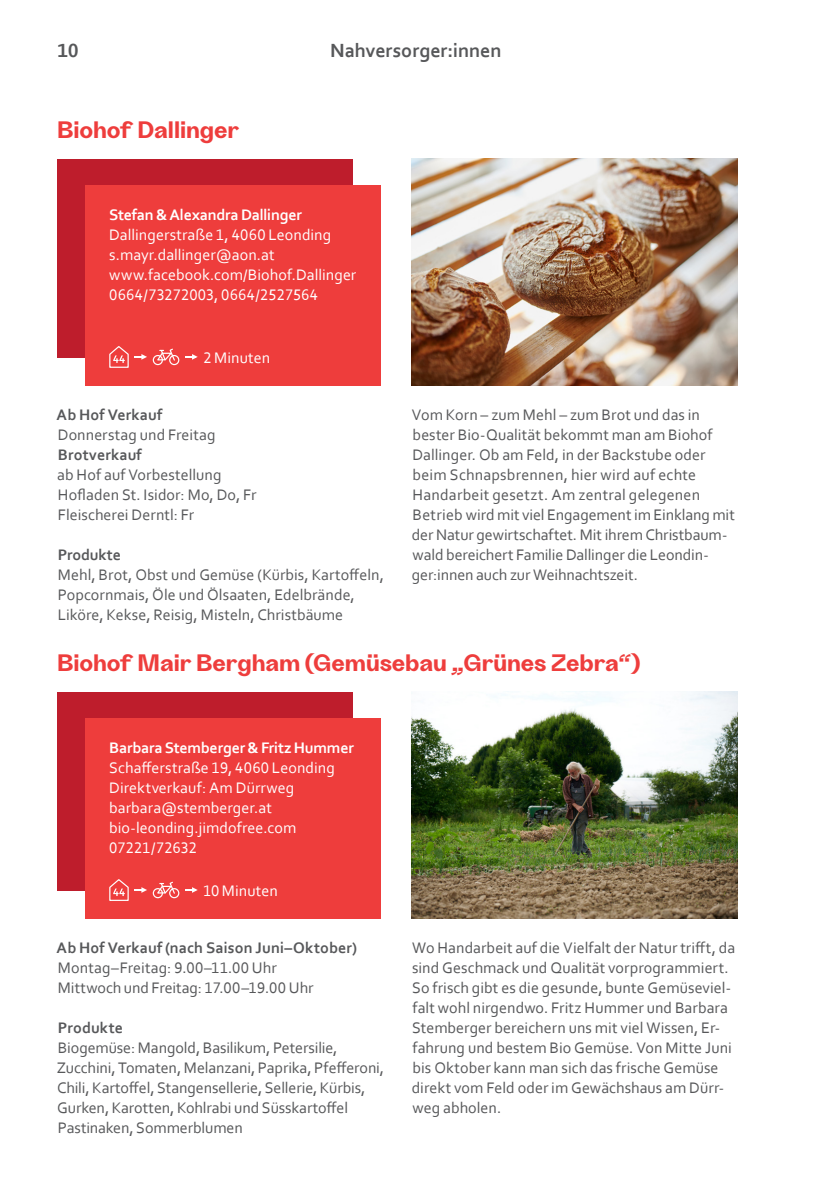
<style>
.page{position:relative;width:840px;height:1191px;background:#fff}
.page>*{position:absolute;margin:0;border:0;box-sizing:border-box;transform-origin:0 0}
.Headline{font:700 24px "Grotta";letter-spacing:-.005em;color:#ee3d3c}
.t1{font:700 20px "Corbel";color:#57585a}
.Fließtext{font:16px/20px "Corbel";color:#57585a}
.Infotext_weiß{font:16px/20px "Corbel";letter-spacing:.005em;color:#fff}
.Fließtext-2{font:700 16px "Corbel";letter-spacing:.005em;color:#57585a}
.Infotext_weiß-2{font:700 16px "Corbel";letter-spacing:-.015em;color:#fff}
.Fließtext-3{font:700 16px "Corbel";letter-spacing:-.015em;color:#57585a}
</style>
<div class="page">
<div style="left:57px;top:159px;width:295px;height:198px;background:#be1d2c"></div>
<div style="left:85px;top:185px;width:296px;height:201px;background:#ee3d3c"></div>
<div style="left:153px;top:355px;width:10px;height:10px;border:1px solid #fff;border-radius:50%"></div>
<div style="left:169px;top:355px;width:10px;height:10px;border:1px solid #fff;border-radius:50%"></div>
<svg style="left:155px;top:348px;width:21px;height:14px"></svg>
<svg style="left:109px;top:346px;width:38px;height:22px"></svg>
<svg style="left:185px;top:354px;width:12px;height:6px"></svg>
<div style="left:57px;top:692px;width:295px;height:198px;background:#be1d2c"></div>
<div style="left:85px;top:718px;width:296px;height:200px;background:#ee3d3c"></div>
<div style="left:153px;top:888px;width:10px;height:10px;border:1px solid #fff;border-radius:50%"></div>
<div style="left:169px;top:888px;width:10px;height:10px;border:1px solid #fff;border-radius:50%"></div>
<svg style="left:155px;top:881px;width:21px;height:13px"></svg>
<svg style="left:109px;top:879px;width:38px;height:22px"></svg>
<svg style="left:185px;top:887px;width:12px;height:6px"></svg>
<img style="left:411px;top:159px;width:326px;height:227px">
<img style="left:411px;top:691px;width:326px;height:227px">
<p class="t1" style="left:57px;top:38px;width:22px">10</p>
<p class="Headline" style="left:57px;top:116px;width:183px">Biohof Dallinger</p>
<p class="t1" style="left:330px;top:38px;width:173px">Nahversorger:innen</p>
<p class="Infotext_weiß-2" style="left:109px;top:205px;width:194px">Stefan &amp; Alexandra Dallinger</p>
<p class="Infotext_weiß" style="left:109px;top:225px;width:223px">Dallingerstraße 1, 4060 Leonding</p>
<p class="Infotext_weiß" style="left:109px;top:245px;width:167px">s.mayr.dallinger@aon.at</p>
<p class="Infotext_weiß" style="left:109px;top:265px;width:248px">www.facebook.com/Biohof.Dallinger</p>
<p class="Infotext_weiß" style="left:109px;top:285px;width:210px">0664/73272003, 0664/2527564</p>
<p class="Infotext_weiß" style="left:203px;top:347px;width:68px">2 Minuten</p>
<p class="Fließtext-2" style="left:57px;top:405px;width:107px">Ab Hof Verkauf</p>
<p class="Fließtext" style="left:58px;top:424px;width:159px">Donnerstag und Freitag</p>
<p class="Fließtext-2" style="left:58px;top:445px;width:85px">Brotverkauf</p>
<p class="Fließtext" style="left:57px;top:464px;width:200px">ab Hof auf Vorbestellung<br>Hofladen St. Isidor: Mo, Do, Fr</p>
<p class="Fließtext" style="left:58px;top:504px;width:138px">Fleischerei Derntl: Fr</p>
<p class="Fließtext-3" style="left:58px;top:545px;width:64px">Produkte</p>
<p class="Fließtext" style="left:58px;top:564px;width:327px">Mehl, Brot, Obst und Gemüse (Kürbis, Kartoffeln,<br>Popcornmais, Öle und Ölsaaten, Edelbrände,<br>Liköre, Kekse, Reisig, Misteln, Christbäume</p>
<p class="Fließtext" style="left:411px;top:404px;width:324px">Vom Korn – zum Mehl – zum Brot und das in bester Bio-Qualität bekommt man am Biohof Dallinger. Ob am Feld, in der Backstube oder beim Schnapsbrennen, hier wird auf echte Handarbeit gesetzt. Am zentral gelegenen Betrieb wird mit viel Engagement im Einklang mit der Natur gewirtschaftet. Mit ihrem Christbaum&shy;wald bereichert Familie Dallinger die Leondin&shy;ger:innen auch zur Weihnachtszeit.</p>
<p class="Headline" style="left:57px;top:648px;width:585px">Biohof Mair Bergham (Gemüsebau „Grünes Zebra“)</p>
<p class="Infotext_weiß-2" style="left:109px;top:738px;width:246px">Barbara Stemberger &amp; Fritz Hummer</p>
<p class="Infotext_weiß" style="left:109px;top:757px;width:227px">Schafferstraße 19, 4060 Leonding</p>
<p class="Infotext_weiß" style="left:109px;top:777px;width:186px">Direktverkauf: Am Dürrweg barbara@stemberger.at</p>
<p class="Infotext_weiß" style="left:109px;top:817px;width:188px">bio-leonding.jimdofree.com</p>
<p class="Infotext_weiß" style="left:109px;top:837px;width:89px">07221/72632</p>
<p class="Infotext_weiß" style="left:203px;top:880px;width:76px">10 Minuten</p>
<p class="Fließtext-2" style="left:57px;top:937px;width:301px">Ab Hof Verkauf (nach Saison Juni–Oktober)</p>
<p class="Fließtext" style="left:58px;top:957px;width:220px">Montag–Freitag: 9.00–11.00 Uhr</p>
<p class="Fließtext" style="left:58px;top:977px;width:257px">Mittwoch und Freitag: 17.00–19.00 Uhr</p>
<p class="Fließtext-2" style="left:58px;top:1017px;width:67px">Produkte</p>
<p class="Fließtext" style="left:57px;top:1037px;width:329px">Biogemüse: Mangold, Basilikum, Petersilie, Zucchini, Tomaten, Melanzani, Paprika, Pfefferoni, Chili, Kartoffel, Stangensellerie, Sellerie, Kürbis, Gurken, Karotten, Kohlrabi und Süsskartoffel Pastinaken, Sommerblumen</p>
<p class="Fließtext" style="left:411px;top:937px;width:325px">Wo Handarbeit auf die Vielfalt der Natur trifft, da sind Geschmack und Qualität vorprogrammiert.<br>So frisch gibt es die gesunde, bunte Gemüseviel&shy;falt wohl nirgendwo. Fritz Hummer und Barbara Stemberger bereichern uns mit viel Wissen, Er&shy;fahrung und bestem Bio Gemüse. Von Mitte Juni bis Oktober kann man sich das frische Gemüse direkt vom Feld oder im Gewächshaus am Dürr&shy;weg abholen.</p>
</div>
